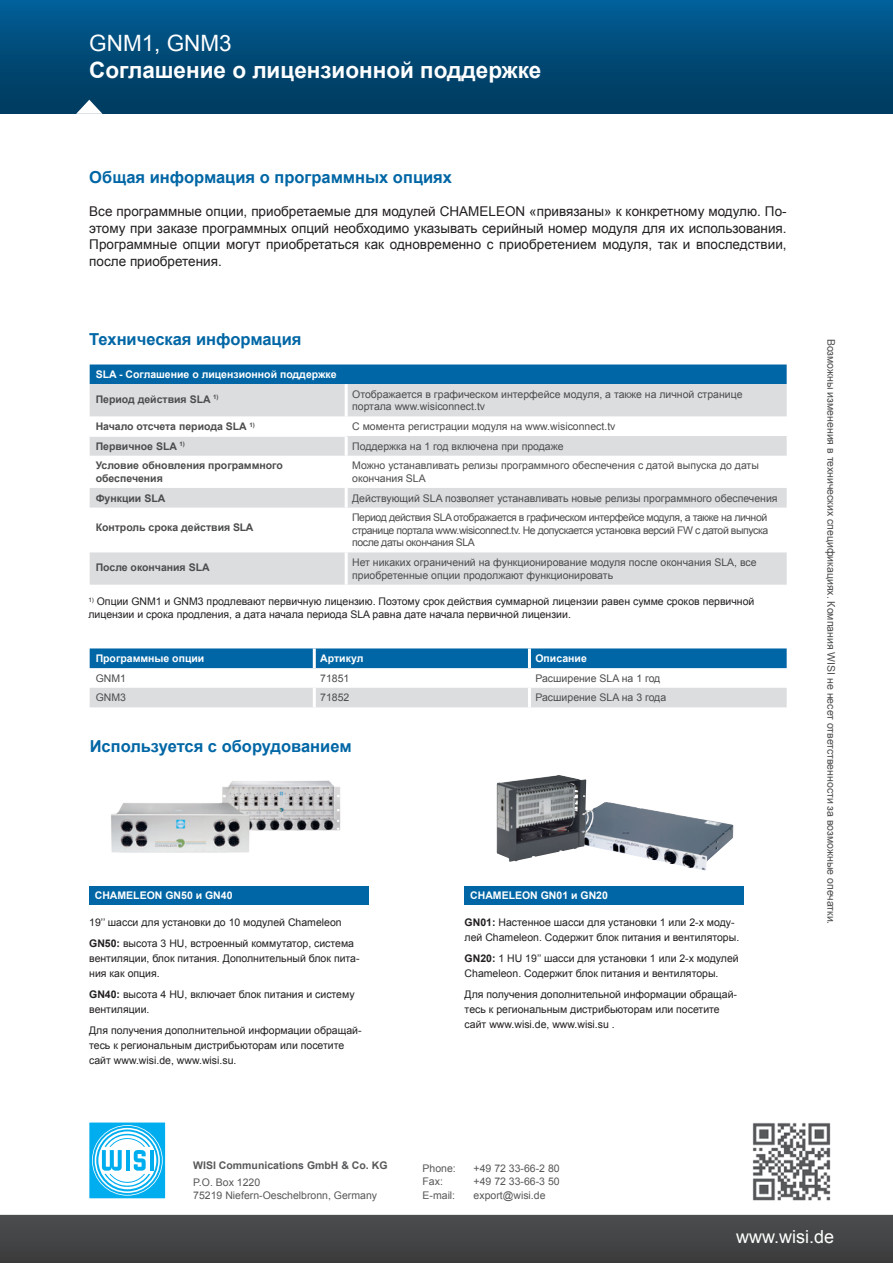
<style>
.page{position:relative;width:893px;height:1263px;background:#fff}
.page>*{position:absolute;margin:0;border:0;box-sizing:border-box;transform-origin:0 0}
.t1{font:700 22.5px "Arial";color:#fff}
.t2{font:22.5px "Arial";color:#fff}
.t3{font:18px "Arial";color:#fff}
.t4{font:700 16.5px "Arial";color:#0166a5}
.t5{font:13.5px/16.5px "Arial";color:#231f20;text-align:justify}
.t6{font:10.5px/15px "Arial";color:#231f20}
.t7{font:10.5px/12.6px "Arial";color:#4b4c4d}
.t8{font:700 10.5px/12.6px "Arial";color:#4b4c4d}
.t9{font:10.5px/13.2px "Arial";color:#57585a}
.t10{font:700 10.5px "Arial";color:#fff}
.t11{font:700 10.5px "Arial";color:#57585a}
.s1{font-weight:700}
</style>
<div class="page">
<div style="left:0;top:0;width:893px;height:114px;background:linear-gradient(to bottom,#015e96,#00395b)"></div>
<svg style="left:76px;top:100px;width:26px;height:14px"></svg>
<svg style="left:0;top:1214px;width:893px;height:49px;background:#464748"></svg>
<div style="left:89px;top:1122px;width:77px;height:77px;background:#00aeef"></div>
<svg style="left:92px;top:1125px;width:71px;height:70px"></svg>
<svg style="left:93px;top:1126px;width:69px;height:69px"></svg>
<svg style="left:95px;top:1128px;width:65px;height:65px"></svg>
<svg style="left:96px;top:1129px;width:62px;height:62px"></svg>
<svg style="left:98px;top:1131px;width:58px;height:58px"></svg>
<hr style="left:150px;top:1150px;width:4px;height:21px;background:#00aeef">
<svg style="left:102px;top:1133px;width:48px;height:55px"></svg>
<div style="left:88px;top:1121px;width:78px;height:78px;border:1px solid #fff"></div>
<img style="left:752px;top:1123px;width:79px;height:78px">
<div style="left:89px;top:886px;width:280px;height:18px;background:#0166a5"></div>
<div style="left:465px;top:886px;width:279px;height:18px;background:#0166a5"></div>
<img style="left:111px;top:780px;width:230px;height:73px">
<img style="left:594px;top:802px;width:139px;height:69px">
<img style="left:496px;top:775px;width:98px;height:87px">
<div style="left:90px;top:364px;width:697px;height:20px;background:#0166a5"></div>
<svg style="left:90px;top:384px;width:697px;height:201px;fill:#dddee1"></svg>
<hr style="left:345px;top:384px;width:3px;height:32px;background:#fff">
<svg style="left:345px;top:416px;width:2px;height:19px"></svg>
<hr style="left:90px;top:435px;width:257px;height:2px;background:#fff">
<hr style="left:345px;top:437px;width:3px;height:19px;background:#fff">
<hr style="left:345px;top:488px;width:3px;height:20px;background:#fff">
<hr style="left:345px;top:552px;width:3px;height:33px;background:#fff">
<div style="left:90px;top:648px;width:697px;height:20px;background:#0166a5"></div>
<div style="left:90px;top:688px;width:697px;height:19px;background:#dcdddf"></div>
<hr style="left:313px;top:648px;width:3px;height:20px;background:#fff">
<hr style="left:528px;top:648px;width:3px;height:20px;background:#fff">
<hr style="left:313px;top:688px;width:3px;height:19px;background:#fff">
<hr style="left:528px;top:688px;width:3px;height:19px;background:#fff">
<h1 class="t2" style="left:89px;top:28px;width:144px">GNM1, GNM3</h1>
<h1 class="t1" style="left:89px;top:55px;width:454px">Соглашение о лицензионной поддержке</h1>
<h3 class="t4" style="left:89px;top:167px;width:364px">Общая информация о программных опциях</h3>
<p class="t5" style="left:89px;top:204px;width:699px">Все программные опции, приобретаемые для модулей CHAMELEON «привязаны» к конкретному модулю. По&shy;этому при заказе программных опций необходимо указывать серийный номер модуля для их использования.<br>Программные опции могут приобретаться как одновременно с приобретением модуля, так и впоследствии, после приобретения.</p>
<h3 class="t4" style="left:89px;top:328px;width:214px">Техническая информация</h3>
<p class="t10" style="left:96px;top:367px;width:242px">SLA - Соглашение о лицензионной поддержке</p>
<p class="t8" style="left:96px;top:393px;width:124px">Период действия SLA <sup>1)</sup></p>
<p class="t7" style="left:352px;top:388px;width:392px">Отображается в графическом интерфейсе модуля, а также на личной странице портала www.wisiconnect.tv</p>
<p class="t8" style="left:96px;top:420px;width:161px">Начало отсчета периода SLA <sup>1)</sup></p>
<p class="t7" style="left:352px;top:420px;width:265px">С момента регистрации модуля на www.wisiconnect.tv</p>
<p class="t8" style="left:96px;top:440px;width:91px">Первичное SLA <sup>1)</sup></p>
<p class="t7" style="left:352px;top:440px;width:213px">Поддержка на 1 год включена при продаже</p>
<p class="t8" style="left:96px;top:460px;width:189px">Условие обновления программного обеспечения</p>
<p class="t7" style="left:352px;top:459px;width:408px">Можно устанавливать релизы программного обеспечения с датой выпуска до даты окончания SLA</p>
<p class="t8" style="left:96px;top:492px;width:71px">Функции SLA</p>
<p class="t7" style="left:352px;top:492px;width:427px">Действующий SLA позволяет устанавливать новые релизы программного обеспечения</p>
<p class="t8" style="left:96px;top:522px;width:159px">Контроль срока действия SLA</p>
<p class="t7" style="left:352px;top:511px;width:418px;text-align:justify">Период действия SLA отображается в графическом интерфейсе модуля, а также на личной странице портала www.wisiconnect.tv. Не допускается установка версий FW с датой выпуска после даты окончания SLA</p>
<p class="t8" style="left:96px;top:561px;width:116px">После окончания SLA</p>
<p class="t7" style="left:352px;top:556px;width:406px">Нет никаких ограничений на функционирование модуля после окончания SLA, все приобретенные опции продолжают функционировать</p>
<p class="t6" style="left:88px;top:595px;width:667px;line-height:12.6px"><sup>1)</sup> Опции GNM1 и GNM3 продлевают первичную лицензию. Поэтому срок действия суммарной лицензии равен сумме сроков первичной лицензии и срока продления, а дата начала периода SLA равна дате начала первичной лицензии.</p>
<p class="t10" style="left:96px;top:651px;width:110px">Программные опции</p>
<p class="t10" style="left:320px;top:651px;width:45px">Артикул</p>
<p class="t10" style="left:535px;top:651px;width:53px">Описание</p>
<p class="t7" style="left:96px;top:672px;width:32px">GNM1</p>
<p class="t7" style="left:320px;top:672px;width:31px">71851</p>
<p class="t7" style="left:535px;top:672px;width:126px">Расширение SLA на 1 год</p>
<p class="t7" style="left:96px;top:691px;width:32px">GNM3</p>
<p class="t7" style="left:320px;top:691px;width:31px">71852</p>
<p class="t7" style="left:535px;top:691px;width:132px">Расширение SLA на 3 года</p>
<h3 class="t4" style="left:90px;top:736px;width:263px">Используется с оборудованием</h3>
<p class="t10" style="left:95px;top:888px;width:139px">CHAMELEON GN50 и GN40</p>
<p class="t10" style="left:470px;top:888px;width:139px">CHAMELEON GN01 и GN20</p>
<p class="t6" style="left:89px;top:912px;width:266px;line-height:21px">19’’ шасси для установки до 10 модулей Chameleon<br><span class="s1">GN50:</span> высота 3 HU, встроенный коммутатор, система</p>
<p class="t6" style="left:89px;top:951px;width:272px">вентиляции, блок питания. Дополнительный блок пита&shy;ния как опция.</p>
<p class="t6" style="left:89px;top:987px;width:267px"><span class="s1">GN40:</span> высота 4 HU, включает блок питания и систему вентиляции.</p>
<p class="t6" style="left:89px;top:1023px;width:274px">Для получения дополнительной информации обращай&shy;тесь к региональным дистрибьюторам или посетите сайт www.wisi.de, www.wisi.su.</p>
<p class="t6" style="left:465px;top:915px;width:276px"><span class="s1">GN01:</span> Настенное шасси для установки 1 или 2-х моду&shy;лей Chameleon. Содержит блок питания и вентиляторы.</p>
<p class="t6" style="left:465px;top:951px;width:276px"><span class="s1">GN20:</span> 1 HU 19’’ шасси для установки 1 или 2-х модулей<br>Chameleon. Содержит блок питания и вентиляторы.</p>
<p class="t6" style="left:465px;top:987px;width:274px">Для получения дополнительной информации обращай&shy;тесь к региональным дистрибьюторам или посетите сайт www.wisi.de, www.wisi.su .</p>
<p class="t11" style="left:193px;top:1158px;width:196px">WISI Communications GmbH &amp; Co. KG</p>
<p class="t9" style="left:193px;top:1175px;width:185px">P.O. Box 1220<br>75219 Niefern-Oeschelbronn, Germany</p>
<p class="t9" style="left:423px;top:1162px;width:35px">Phone:</p>
<p class="t9" style="left:474px;top:1162px;width:88px">+49 72 33-66-2 80</p>
<p class="t9" style="left:423px;top:1175px;width:22px">Fax:</p>
<p class="t9" style="left:474px;top:1175px;width:88px">+49 72 33-66-3 50</p>
<p class="t9" style="left:423px;top:1189px;width:34px">E-mail:</p>
<p class="t9" style="left:474px;top:1189px;width:73px">export@wisi.de</p>
<p class="t7" style="left:837px;top:339px;width:587px;rotate:90deg">Возможны изменения в технических спецификациях. Компания WISI не несет ответственности за возможные опечатки.</p>
<h2 class="t3" style="left:736px;top:1225px;width:100px">www.wisi.de</h2>
</div>
